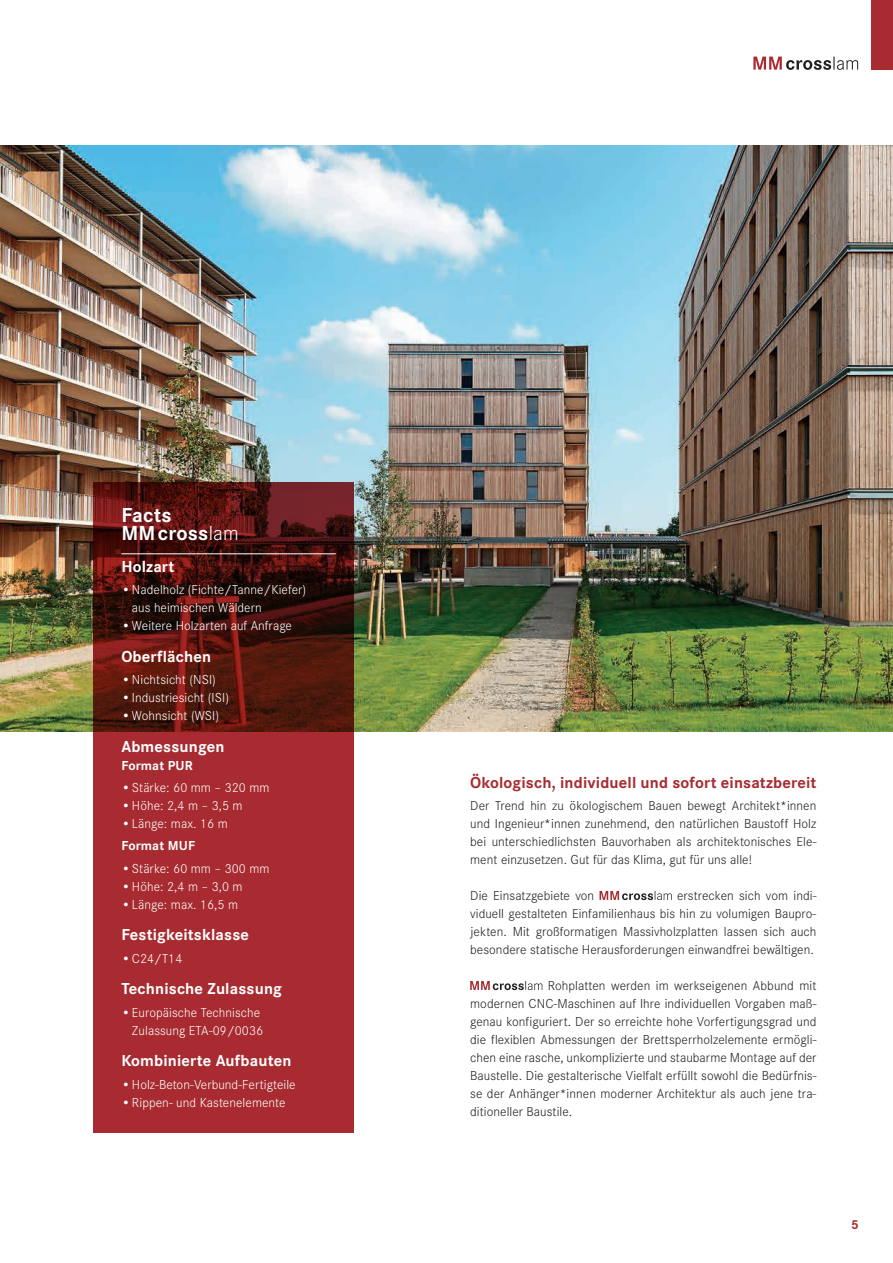
<style>
.page{position:relative;width:893px;height:1263px;background:#fff}
.page>*{position:absolute;margin:0;border:0;box-sizing:border-box;transform-origin:0 0}
.t1{font:700 21px/18px "Corporate S";letter-spacing:.01em;color:#fff}
.t2{font:700 16.5px "Corporate S";letter-spacing:.01em;color:#fff}
.t3{font:700 16.5px "Corporate S";letter-spacing:.01em;color:#a72b30}
.t4{font:300 13.5px/18px "Corporate S";letter-spacing:.005em;color:#231f20;text-align:justify}
.t5{font:300 13.5px/18px "Corporate S";letter-spacing:.005em;color:#fff}
.t6{font:700 13.5px "Corporate S";letter-spacing:.01em;color:#fff}
.t7{font:700 13.5px "Corporate S";color:#a72b30}
.s1{font-weight:300}
</style>
<div class="page">
<div style="left:872px;top:0;width:21px;height:69px;background:#a72b30"></div>
<svg style="left:753px;top:57px;width:105px;height:13px"></svg>
<svg style="left:599px;top:891px;width:73px;height:9px"></svg>
<svg style="left:470px;top:981px;width:72px;height:9px"></svg>
<img style="left:0;top:146px;width:893px;height:585px">
<svg style="left:94px;top:482px;width:260px;height:651px;background:#842223"></svg>
<hr style="left:121px;top:553px;width:215px;height:1px;background:#fff">
<h1 class="t1" style="left:121px;top:505px;width:119px">Facts<br>MMcross<span class="s1">lam</span></h1>
<p class="t2" style="left:121px;top:555px;width:55px">Holzart</p>
<p class="t5" style="left:132px;top:580px;width:176px;text-indent:-11px">•Nadelholz (Fichte/Tanne/Kiefer) aus heimischen Wäldern</p>
<p class="t5" style="left:121px;top:616px;width:172px">•Weitere Holzarten auf Anfrage</p>
<p class="t2" style="left:121px;top:645px;width:91px">Oberflächen</p>
<p class="t5" style="left:121px;top:670px;width:96px">•Nichtsicht (NSI)</p>
<p class="t5" style="left:121px;top:688px;width:109px">•Industriesicht (ISI)</p>
<p class="t5" style="left:121px;top:706px;width:99px">•Wohnsicht (WSI)</p>
<p class="t2" style="left:121px;top:735px;width:105px">Abmessungen</p>
<p class="t6" style="left:121px;top:756px;width:73px">Format PUR</p>
<p class="t5" style="left:121px;top:778px;width:150px">•Stärke: 60 mm – 320 mm</p>
<p class="t5" style="left:121px;top:796px;width:123px">•Höhe: 2,4 m – 3,5 m</p>
<p class="t5" style="left:121px;top:814px;width:108px">•Länge: max. 16 m</p>
<p class="t6" style="left:121px;top:836px;width:75px">Format MUF</p>
<p class="t5" style="left:121px;top:859px;width:150px">•Stärke: 60 mm – 300 mm</p>
<p class="t5" style="left:121px;top:877px;width:123px">•Höhe: 2,4 m – 3,0 m</p>
<p class="t5" style="left:121px;top:895px;width:118px">•Länge: max. 16,5 m</p>
<p class="t2" style="left:121px;top:923px;width:129px">Festigkeitsklasse</p>
<p class="t5" style="left:121px;top:949px;width:63px">•C24/T14</p>
<p class="t2" style="left:121px;top:977px;width:162px">Technische Zulassung</p>
<p class="t5" style="left:121px;top:1003px;width:143px;text-align:right">•Europäische Technische<br>Zulassung ETA-09/0036</p>
<p class="t2" style="left:121px;top:1049px;width:172px">Kombinierte Aufbauten</p>
<p class="t5" style="left:121px;top:1075px;width:176px">•Holz-Beton-Verbund-Fertigteile</p>
<p class="t5" style="left:121px;top:1093px;width:166px">•Rippen- und Kastenelemente</p>
<p class="t3" style="left:470px;top:771px;width:348px">Ökologisch, individuell und sofort einsatzbereit</p>
<p class="t4" style="left:470px;top:796px;width:348px">Der Trend hin zu ökologischem Bauen bewegt Architekt*innen und Ingenieur*innen zunehmend, den natürlichen Baustoff Holz bei unterschiedlichsten Bauvorhaben als architektonisches Ele&shy;ment einzusetzen. Gut für das Klima, gut für uns alle!</p>
<p class="t4" style="left:470px;top:886px;width:125px">Die Einsatzgebiete von</p>
<p class="t4" style="left:470px;top:886px;width:348px;text-indent:207px">erstrecken sich vom indi&shy;viduell gestalteten Einfamilienhaus bis hin zu volumigen Baupro&shy;jekten. Mit großformatigen Massivholzplatten lassen sich auch besondere statische Herausforderungen einwandfrei bewältigen.</p>
<p class="t4" style="left:470px;top:976px;width:348px;text-indent:78px">Rohplatten werden im werkseigenen Abbund mit modernen CNC-Maschinen auf Ihre individuellen Vorgaben maß&shy;genau konfiguriert. Der so erreichte hohe Vorfertigungsgrad und die flexiblen Abmessungen der Brettsperrholzelemente ermögli&shy;chen eine rasche, unkomplizierte und staubarme Montage auf der Baustelle. Die gestalterische Vielfalt erfüllt sowohl die Bedürfnis&shy;se der Anhänger*innen moderner Architektur als auch jene tra&shy;ditioneller Baustile.</p>
<p class="t7" style="left:851px;top:1215px;width:9px">5</p>
</div>
